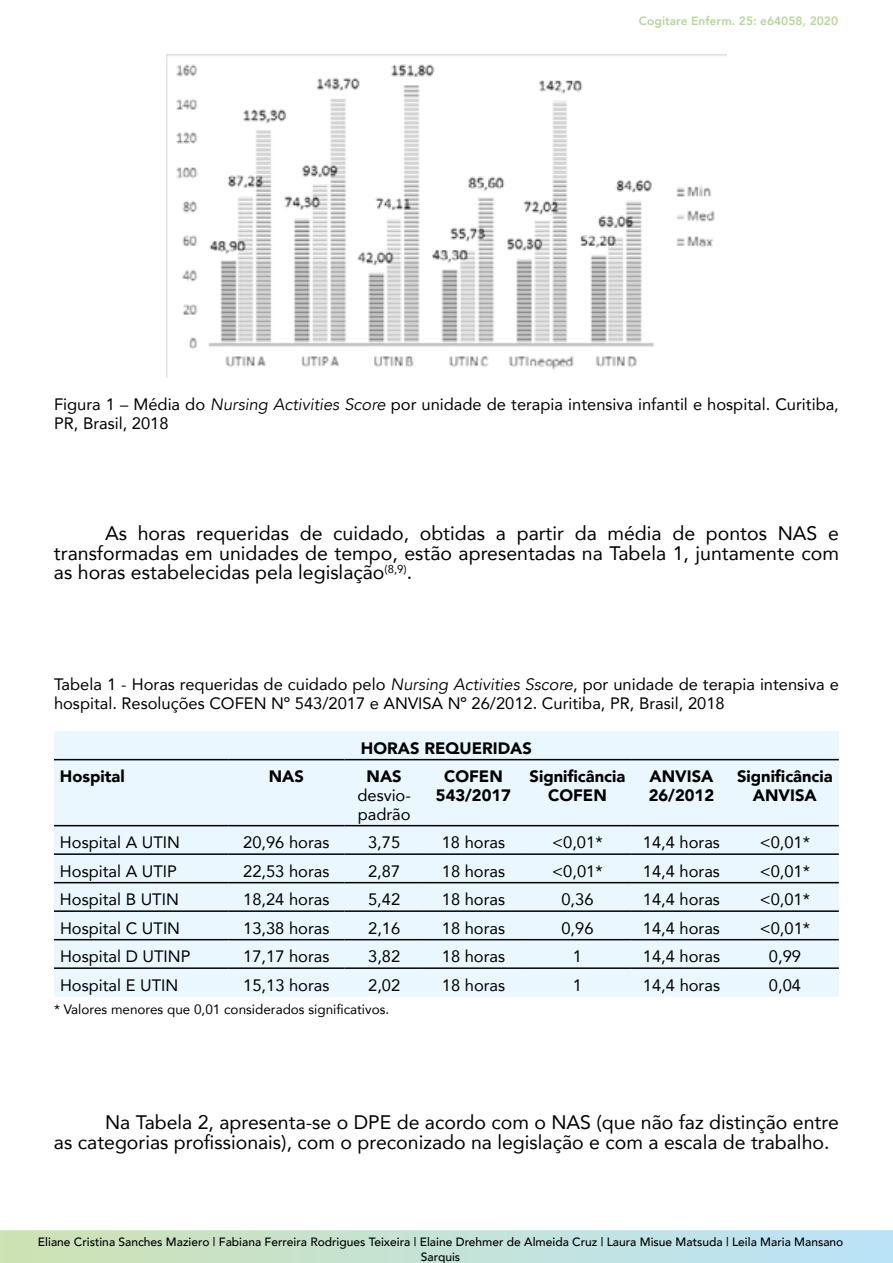
<style>
.page{position:relative;width:893px;height:1263px;background:#fff}
.page>*{position:absolute;margin:0;border:0;box-sizing:border-box;transform-origin:0 0}
.t1{font:19.5px/19.5px "Avenir";color:#000;text-align:justify}
.t2{font:16.5px/18.8px "Avenir";color:#000}
.t3{font:900 16.5px/18.8px "Avenir";color:#000;text-align:center}
.t4{font:13.5px "Avenir";color:#000}
.t5{font:500 12px/14.4px "Avenir";color:#000;text-align:center}
.t6{font:800 12px "Avenir";color:#b7d69b}
.s1{font-style:italic}
</style>
<div class="page">
<svg style="left:0;top:1230px;width:893px;height:33px;background:#c4e2d6"></svg>
<img style="left:166px;top:54px;width:561px;height:323px">
<div style="left:54px;top:731px;width:785px;height:266px;background:#eaf7fe"></div>
<hr style="left:54px;top:759px;width:174px;height:1px;background:#000">
<hr style="left:228px;top:759px;width:116px;height:1px;background:#000">
<hr style="left:344px;top:759px;width:80px;height:1px;background:#000">
<hr style="left:424px;top:759px;width:99px;height:1px;background:#000">
<hr style="left:523px;top:759px;width:109px;height:1px;background:#000">
<hr style="left:632px;top:759px;width:99px;height:1px;background:#000">
<hr style="left:731px;top:759px;width:108px;height:1px;background:#000">
<hr style="left:54px;top:825px;width:174px;height:1px;background:#000">
<hr style="left:228px;top:825px;width:116px;height:1px;background:#000">
<hr style="left:344px;top:825px;width:80px;height:1px;background:#000">
<hr style="left:424px;top:825px;width:99px;height:1px;background:#000">
<hr style="left:523px;top:825px;width:109px;height:1px;background:#000">
<hr style="left:632px;top:825px;width:99px;height:1px;background:#000">
<hr style="left:731px;top:825px;width:108px;height:1px;background:#000">
<hr style="left:54px;top:853px;width:174px;height:2px;background:#000">
<hr style="left:228px;top:853px;width:116px;height:2px;background:#000">
<hr style="left:344px;top:853px;width:80px;height:2px;background:#000">
<hr style="left:424px;top:853px;width:99px;height:2px;background:#000">
<hr style="left:523px;top:853px;width:109px;height:2px;background:#000">
<hr style="left:632px;top:853px;width:99px;height:2px;background:#000">
<hr style="left:731px;top:853px;width:108px;height:2px;background:#000">
<hr style="left:54px;top:882px;width:174px;height:1px;background:#000">
<hr style="left:228px;top:882px;width:116px;height:1px;background:#000">
<hr style="left:344px;top:882px;width:80px;height:1px;background:#000">
<hr style="left:424px;top:882px;width:99px;height:1px;background:#000">
<hr style="left:523px;top:882px;width:109px;height:1px;background:#000">
<hr style="left:632px;top:882px;width:99px;height:1px;background:#000">
<hr style="left:731px;top:882px;width:108px;height:1px;background:#000">
<hr style="left:54px;top:910px;width:174px;height:2px;background:#000">
<hr style="left:228px;top:910px;width:116px;height:2px;background:#000">
<hr style="left:344px;top:910px;width:80px;height:2px;background:#000">
<hr style="left:424px;top:910px;width:99px;height:2px;background:#000">
<hr style="left:523px;top:910px;width:109px;height:2px;background:#000">
<hr style="left:632px;top:910px;width:99px;height:2px;background:#000">
<hr style="left:731px;top:910px;width:108px;height:2px;background:#000">
<hr style="left:54px;top:939px;width:174px;height:1px;background:#000">
<hr style="left:228px;top:939px;width:116px;height:1px;background:#000">
<hr style="left:344px;top:939px;width:80px;height:1px;background:#000">
<hr style="left:424px;top:939px;width:99px;height:1px;background:#000">
<hr style="left:523px;top:939px;width:109px;height:1px;background:#000">
<hr style="left:632px;top:939px;width:99px;height:1px;background:#000">
<hr style="left:731px;top:939px;width:108px;height:1px;background:#000">
<hr style="left:54px;top:967px;width:174px;height:2px;background:#000">
<hr style="left:228px;top:967px;width:116px;height:2px;background:#000">
<hr style="left:344px;top:967px;width:80px;height:2px;background:#000">
<hr style="left:424px;top:967px;width:99px;height:2px;background:#000">
<hr style="left:523px;top:967px;width:109px;height:2px;background:#000">
<hr style="left:632px;top:967px;width:99px;height:2px;background:#000">
<hr style="left:731px;top:967px;width:108px;height:2px;background:#000">
<p class="t6" style="left:639px;top:12px;width:201px">Cogitare Enferm. 25: e64058, 2020</p>
<p class="t2" style="left:54px;top:395px;width:786px">Figura 1 – Média do <span class="s1">Nursing Activities Score</span> por unidade de terapia intensiva infantil e hospital. Curitiba,<br>PR, Brasil, 2018</p>
<p class="t1" style="left:54px;top:523px;width:786px;text-indent:51px">As horas requeridas de cuidado, obtidas a partir da média de pontos NAS e transformadas em unidades de tempo, estão apresentadas na Tabela 1, juntamente com as horas estabelecidas pela legislação<sup>(8,9)</sup>.</p>
<p class="t2" style="left:54px;top:674px;width:786px">Tabela 1 - Horas requeridas de cuidado pelo <span class="s1">Nursing Activities Sscore</span>, por unidade de terapia intensiva e hospital. Resoluções COFEN Nº 543/2017 e ANVISA Nº 26/2012. Curitiba, PR, Brasil, 2018</p>
<p class="t3" style="left:361px;top:738px;width:173px">HORAS REQUERIDAS</p>
<p class="t3" style="left:60px;top:767px;width:66px">Hospital</p>
<p class="t3" style="left:269px;top:767px;width:37px">NAS</p>
<p class="t3" style="left:367px;top:767px;width:37px">NAS</p>
<p class="t2" style="left:357px;top:785px;width:55px">desvio&shy;padrão</p>
<p class="t3" style="left:436px;top:766px;width:77px">COFEN<br>543/2017</p>
<p class="t3" style="left:530px;top:766px;width:97px">Significância<br>COFEN</p>
<p class="t3" style="left:649px;top:766px;width:67px;text-align:left">ANVISA<br>26/2012</p>
<p class="t3" style="left:737px;top:766px;width:97px">Significância<br>ANVISA</p>
<p class="t2" style="left:60px;top:832px;width:122px">Hospital A UTIN</p>
<p class="t2" style="left:243px;top:832px;width:88px">20,96 horas</p>
<p class="t2" style="left:368px;top:832px;width:34px">3,75</p>
<p class="t2" style="left:442px;top:832px;width:65px">18 horas</p>
<p class="t2" style="left:552px;top:832px;width:52px">&lt;0,01*</p>
<p class="t2" style="left:643px;top:832px;width:79px">14,4 horas</p>
<p class="t2" style="left:760px;top:832px;width:52px">&lt;0,01*</p>
<p class="t2" style="left:60px;top:861px;width:119px">Hospital A UTIP</p>
<p class="t2" style="left:243px;top:861px;width:88px">22,53 horas</p>
<p class="t2" style="left:368px;top:861px;width:34px">2,87</p>
<p class="t2" style="left:442px;top:861px;width:65px">18 horas</p>
<p class="t2" style="left:552px;top:861px;width:52px">&lt;0,01*</p>
<p class="t2" style="left:643px;top:861px;width:79px">14,4 horas</p>
<p class="t2" style="left:760px;top:861px;width:52px">&lt;0,01*</p>
<p class="t2" style="left:60px;top:889px;width:120px">Hospital B UTIN</p>
<p class="t2" style="left:243px;top:889px;width:88px">18,24 horas</p>
<p class="t2" style="left:368px;top:889px;width:34px">5,42</p>
<p class="t2" style="left:442px;top:889px;width:65px">18 horas</p>
<p class="t2" style="left:561px;top:889px;width:34px">0,36</p>
<p class="t2" style="left:643px;top:889px;width:79px">14,4 horas</p>
<p class="t2" style="left:760px;top:889px;width:52px">&lt;0,01*</p>
<p class="t2" style="left:60px;top:918px;width:122px">Hospital C UTIN</p>
<p class="t2" style="left:243px;top:918px;width:88px">13,38 horas</p>
<p class="t2" style="left:368px;top:918px;width:34px">2,16</p>
<p class="t2" style="left:442px;top:918px;width:65px">18 horas</p>
<p class="t2" style="left:561px;top:918px;width:34px">0,96</p>
<p class="t2" style="left:643px;top:918px;width:79px">14,4 horas</p>
<p class="t2" style="left:760px;top:918px;width:52px">&lt;0,01*</p>
<p class="t2" style="left:60px;top:946px;width:132px">Hospital D UTINP</p>
<p class="t2" style="left:243px;top:946px;width:88px">17,17 horas</p>
<p class="t2" style="left:368px;top:946px;width:34px">3,82</p>
<p class="t2" style="left:442px;top:946px;width:65px">18 horas</p>
<p class="t2" style="left:573px;top:946px;width:11px">1</p>
<p class="t2" style="left:643px;top:946px;width:79px">14,4 horas</p>
<p class="t2" style="left:769px;top:946px;width:34px">0,99</p>
<p class="t2" style="left:60px;top:975px;width:120px">Hospital E UTIN</p>
<p class="t2" style="left:243px;top:975px;width:88px">15,13 horas</p>
<p class="t2" style="left:368px;top:975px;width:34px">2,02</p>
<p class="t2" style="left:442px;top:975px;width:65px">18 horas</p>
<p class="t2" style="left:573px;top:975px;width:11px">1</p>
<p class="t2" style="left:643px;top:975px;width:79px">14,4 horas</p>
<p class="t2" style="left:769px;top:975px;width:34px">0,04</p>
<p class="t4" style="left:54px;top:998px;width:337px">* Valores menores que 0,01 considerados significativos.</p>
<p class="t1" style="left:54px;top:1112px;width:786px;text-indent:51px">Na Tabela 2, apresenta-se o DPE de acordo com o NAS (que não faz distinção entre as categorias profissionais), com o preconizado na legislação e com a escala de trabalho.</p>
<p class="t5" style="left:38px;top:1234px;width:807px">Eliane Cristina Sanches Maziero | Fabiana Ferreira Rodrigues Teixeira | Elaine Drehmer de Almeida Cruz | Laura Misue Matsuda | Leila Maria Mansano<br>Sarquis</p>
</div>
